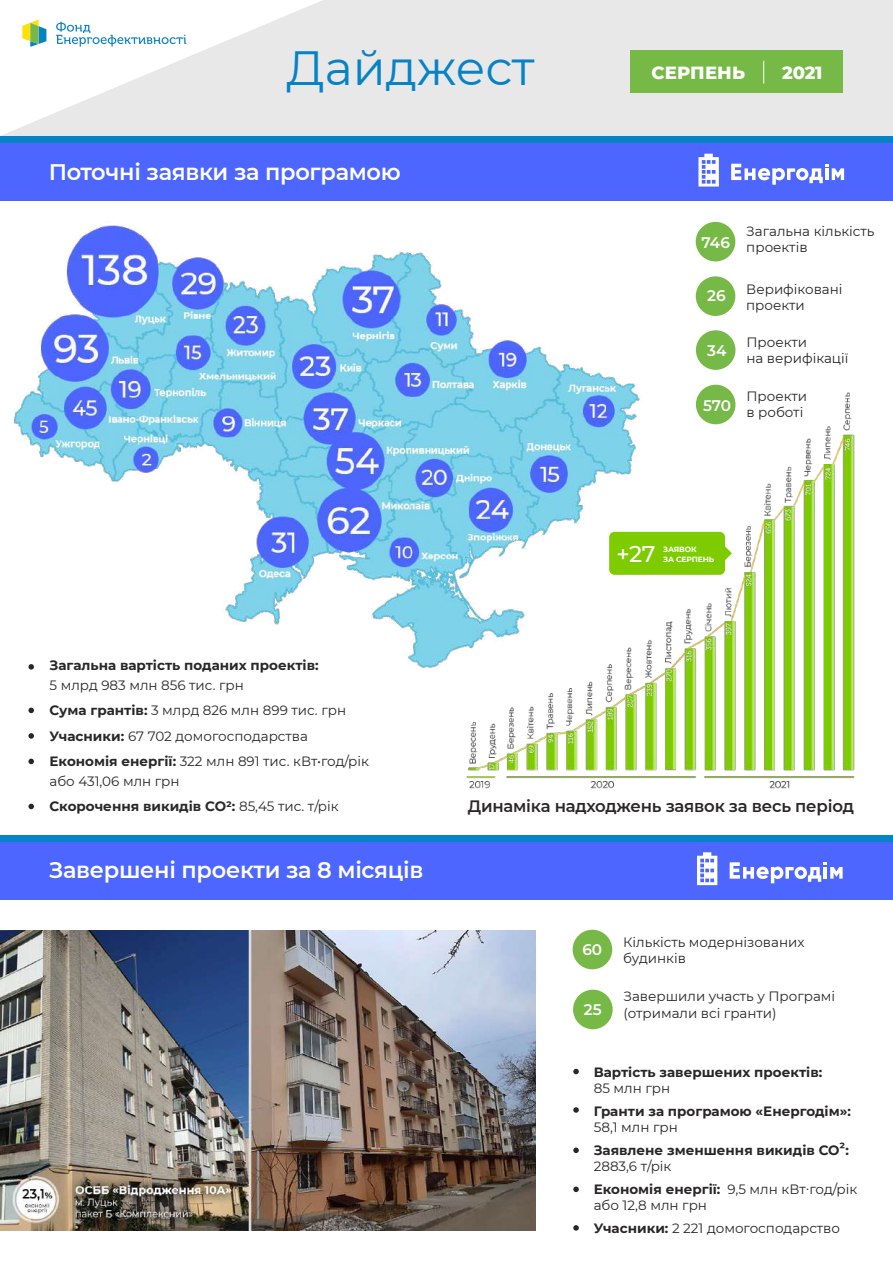
<style>
.page{position:relative;width:893px;height:1263px;background:#fff}
.page>*{position:absolute;margin:0;border:0;box-sizing:border-box;transform-origin:0 0}
.t1{font:48px "Montserrat";color:#0782c5}
.t2{font:500 22.8px "Montserrat";color:#fff}
.t3{font:600 22.5px "Montserrat";letter-spacing:-.015em;color:#fff}
.t4{font:800 18px "Montserrat";letter-spacing:.01em;color:#fff}
.t5{font:600 16.5px "Montserrat";letter-spacing:-.015em;color:#292627}
.t6{font:600 15.3px "Montserrat";color:#fff}
.t7{font:13.5px/16.5px "Montserrat";color:#292627}
.t8{font:13.5px/25.5px "Montserrat";color:#292728}
.t9{font:700 13.5px "Montserrat";color:#292627}
.t10{font:700 13.5px "Montserrat";color:#292728}
.t11{font:700 7.5px/10.6px "Montserrat";letter-spacing:-.015em;color:#fff}
.s1{font-weight:700}
</style>
<div class="page">
<div style="left:0;top:0;width:893px;height:144px;background:#e8e8e8"></div>
<svg style="left:0;top:0;width:322px;height:136px"></svg>
<img style="left:466px;top:384px;width:389px;height:405px">
<img style="left:14px;top:225px;width:630px;height:453px">
<div style="left:0;top:835px;width:893px;height:64px;background:#4d66ff"></div>
<div style="left:0;top:835px;width:893px;height:7px;background:#0782c5"></div>
<svg style="left:697px;top:852px;width:20px;height:33px"></svg>
<svg style="left:730px;top:862px;width:113px;height:21px"></svg>
<div style="left:0;top:137px;width:893px;height:64px;background:#4d66ff"></div>
<div style="left:696px;top:276px;width:39px;height:40px;background:#77b946;border-radius:50%"></div>
<div style="left:696px;top:330px;width:39px;height:40px;background:#77b946;border-radius:50%"></div>
<div style="left:696px;top:385px;width:39px;height:39px;background:#77b946;border-radius:50%"></div>
<div style="left:696px;top:222px;width:39px;height:39px;background:#77b946;border-radius:50%"></div>
<div style="left:631px;top:50px;width:212px;height:43px;background:#77b946"></div>
<svg style="left:763px;top:61px;width:1px;height:23px"></svg>
<div style="left:0;top:137px;width:893px;height:6px;background:#0782c5"></div>
<svg style="left:698px;top:154px;width:21px;height:33px"></svg>
<svg style="left:731px;top:164px;width:113px;height:21px"></svg>
<svg style="left:725px;top:545px;width:7px;height:17px"></svg>
<div style="left:609px;top:532px;width:116px;height:43px;background:#7ecc00;border-radius:5px"></div>
<svg style="left:28px;top:664px;width:6px;height:6px"></svg>
<svg style="left:28px;top:708px;width:6px;height:5px"></svg>
<svg style="left:28px;top:733px;width:6px;height:6px"></svg>
<svg style="left:28px;top:759px;width:6px;height:5px"></svg>
<svg style="left:28px;top:804px;width:6px;height:5px"></svg>
<svg style="left:594px;top:369px;width:11px;height:5px"></svg>
<svg style="left:573px;top:1069px;width:6px;height:5px"></svg>
<svg style="left:573px;top:1107px;width:6px;height:6px"></svg>
<svg style="left:573px;top:1147px;width:6px;height:6px"></svg>
<svg style="left:573px;top:1186px;width:6px;height:6px"></svg>
<svg style="left:573px;top:1225px;width:6px;height:6px"></svg>
<div style="left:573px;top:990px;width:40px;height:39px;background:#77b946;border-radius:50%"></div>
<div style="left:573px;top:930px;width:39px;height:39px;background:#77b946;border-radius:50%"></div>
<img style="left:0;top:930px;width:536px;height:300px">
<h1 class="t1" style="left:287px;top:35px;width:250px">Дайджест</h1>
<h3 class="t3" style="left:49px;top:156px;width:354px">Поточні заявки за програмою</h3>
<h3 class="t4" style="left:651px;top:59px;width:95px">СЕРПЕНЬ</h3>
<h3 class="t4" style="left:782px;top:60px;width:42px">2021</h3>
<p class="t6" style="left:702px;top:231px;width:30px">746</p>
<p class="t7" style="left:746px;top:222px;width:130px">Загальна кількість проектів</p>
<p class="t6" style="left:707px;top:285px;width:20px">26</p>
<p class="t7" style="left:746px;top:280px;width:98px">Верифіковані проекти</p>
<p class="t6" style="left:707px;top:340px;width:21px">34</p>
<p class="t7" style="left:746px;top:333px;width:104px">Проекти<br>на верифікації</p>
<p class="t6" style="left:703px;top:394px;width:30px">570</p>
<p class="t7" style="left:746px;top:387px;width:62px">Проекти в роботі</p>
<h2 class="t2" style="left:616px;top:538px;width:40px">+27</h2>
<p class="t11" style="left:663px;top:543px;width:52px">ЗАЯВОК<br>ЗА СЕРПЕНЬ</p>
<p class="t10" style="left:49px;top:656px;width:271px">Загальна вартість поданих проектів:</p>
<p class="t8" style="left:49px;top:672px;width:321px">5 млрд 983 млн 856 тис. грн<br><span class="s1">Сума грантів:</span> 3 млрд 826 млн 899 тис. грн <span class="s1">Учасники:</span> 67 702 домогосподарства <span class="s1">Економія енергії:</span> 322 млн 891 тис. кВт•год/рiк</p>
<p class="t8" style="left:49px;top:768px;width:291px">або 431,06 млн грн<br><span class="s1">Скорочення викидів CO2:</span> 85,45 тис. т/рiк</p>
<h3 class="t3" style="left:49px;top:854px;width:376px">Завершені проекти за 8 місяців</h3>
<p class="t5" style="left:468px;top:794px;width:387px">Динаміка надходжень заявок за весь період</p>
<p class="t6" style="left:582px;top:939px;width:21px">60</p>
<p class="t7" style="left:623px;top:933px;width:183px">Кількість модернізованих будинків</p>
<p class="t7" style="left:623px;top:988px;width:213px">Завершили участь у Програмі</p>
<p class="t6" style="left:584px;top:998px;width:19px">25</p>
<p class="t7" style="left:623px;top:1004px;width:155px">(отримали всі гранти)</p>
<p class="t9" style="left:594px;top:1062px;width:230px">Вартість завершених проектів:</p>
<p class="t7" style="left:594px;top:1080px;width:78px">85 млн грн</p>
<p class="t9" style="left:594px;top:1101px;width:259px">Гранти за програмою «Енергодім»:</p>
<p class="t7" style="left:594px;top:1119px;width:86px">58,1 млн грн</p>
<p class="t9" style="left:594px;top:1140px;width:257px">Заявлене зменшення викидів СО :</p>
<p class="t9" style="left:840px;top:1133px;width:7px">₂</p>
<p class="t7" style="left:594px;top:1155px;width:265px;line-height:22.5px">2883,6 т/рік<br><span class="s1">Економія енергії:</span> 9,5 млн кВт∙год/рік</p>
<p class="t7" style="left:594px;top:1194px;width:248px;line-height:22.5px">або 12,8 млн грн<br><span class="s1">Учасники:</span> 2 221 домогосподарство</p>
</div>
